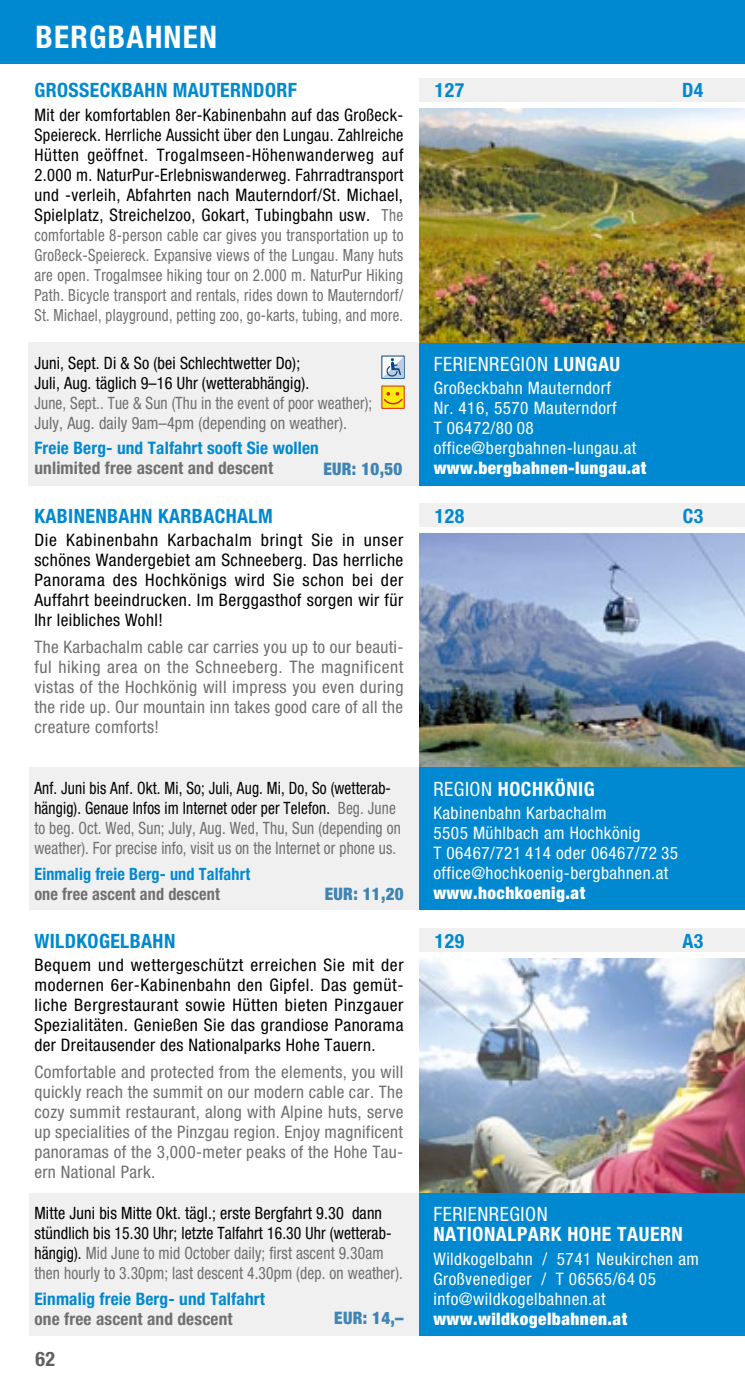
<style>
.page{position:relative;width:745px;height:1382px;background:#fff}
.page>*{position:absolute;margin:0;border:0;box-sizing:border-box;transform-origin:0 0}
.t1{font:700 condensed 31.25px "Helvetica Neue LT Std";letter-spacing:.04em;color:#fff}
.t2{font:700 condensed 20px "Helvetica Neue LT Std";color:#606060}
.t3{font:700 condensed 19.75px "Helvetica Neue LT Std";letter-spacing:.02em;color:#0089d0}
.t4{font:700 condensed 19.75px "Helvetica Neue LT Std";letter-spacing:.025em;color:#fff}
.t5{font:condensed 19.75px "Helvetica Neue LT Std";color:#fff}
.t6{font:condensed 17.25px/20px "Helvetica Neue LT Std";letter-spacing:.025em;color:#6f6f6f;text-align:justify}
.t7{font:condensed 17.25px/20px "Helvetica Neue LT Std";letter-spacing:.025em;color:#000;text-align:justify}
.t8{font:condensed 17.25px/20px "Helvetica Neue LT Std";letter-spacing:.025em;color:#000;text-align:justify;scale:.96 1}
.t9{font:condensed 17.25px/20px "Helvetica Neue LT Std";letter-spacing:.025em;color:#fff}
.t10{font:700 condensed 17.25px "Helvetica Neue LT Std";letter-spacing:.01em;color:#0089d0}
.t11{font:900 condensed 17.25px "Helvetica Neue LT Std";letter-spacing:.025em;color:#fff}
.t12{font:700 condensed 17.25px "Helvetica Neue LT Std";letter-spacing:.01em;color:#6f6f6f}
.t13{font:900 condensed 17.25px "Helvetica Neue LT Std";letter-spacing:.02em;color:#3e84b5}
.t14{font:condensed 17px/20px "Helvetica Neue LT Std";letter-spacing:.01em;color:#6f6f6f;scale:.9 1}
.t15{font:condensed 17px/20px "Helvetica Neue LT Std";letter-spacing:.01em;color:#000;scale:.95 1}
.t16{font:700 condensed 17px "Helvetica Neue LT Std";letter-spacing:.01em;color:#0089d0;scale:.95 1}
.t17{font:700 condensed 17px "Helvetica Neue LT Std";letter-spacing:.01em;color:#6f6f6f;scale:.95 1}
.t18{font:condensed 16.75px/20px "Helvetica Neue LT Std";letter-spacing:.02em;color:#6f6f6f;text-align:justify;scale:.9 1}
.s1{font-size:16.75px;color:#6f6f6f}
.s2{color:#000}
.s3{color:#6f6f6f}
</style>
<div class="page">
<div style="left:29px;top:1193px;width:396px;height:142px;background:#f0f0f0"></div>
<div style="left:29px;top:767px;width:396px;height:143px;background:#f0f0f0"></div>
<div style="left:29px;top:342px;width:399px;height:143px;background:#f0f0f0"></div>
<div style="left:0;top:0;width:744px;height:64px;background:#0089d0"></div>
<div style="left:419px;top:78px;width:325px;height:23px;background:#f0f0f0"></div>
<div style="left:419px;top:503px;width:325px;height:24px;background:#f0f0f0"></div>
<div style="left:419px;top:928px;width:325px;height:24px;background:#f0f0f0"></div>
<img style="left:419px;top:959px;width:325px;height:234px">
<div style="left:419px;top:1193px;width:325px;height:142px;background:#0089d0"></div>
<img style="left:419px;top:534px;width:325px;height:233px">
<div style="left:419px;top:767px;width:325px;height:143px;background:#0089d0"></div>
<img style="left:419px;top:108px;width:325px;height:235px">
<div style="left:419px;top:343px;width:325px;height:142px;background:#0089d0"></div>
<svg style="left:381px;top:356px;width:23px;height:23px"></svg>
<svg style="left:382px;top:357px;width:21px;height:21px"></svg>
<div style="left:381px;top:386px;width:23px;height:23px;background:#f9eb0f;border:1px solid #d82717"></div>
<svg style="left:382px;top:392px;width:22px;height:13px"></svg>
<h1 class="t1" style="left:35px;top:18px;width:183px">BERGBAHNEN</h1>
<p class="t3" style="left:34px;top:79px;width:100px">GroSSeckbahn</p>
<p class="t3" style="left:173px;top:79px;width:50px">Mauternd</p>
<p class="t3" style="left:265px;top:79px;width:33px">orf</p>
<p class="t3" style="left:434px;top:79px;width:31px">127</p>
<p class="t3" style="left:681px;top:79px;width:23px">D4</p>
<p class="t8" style="left:34px;top:104px;width:386px">Mit der komfortablen 8er-Kabinenbahn auf das Großeck-Speiereck. Herrliche Aussicht über den Lungau. Zahlreiche Hütten geöffnet. Trogalmseen-Höhenwanderweg auf 2.000 m. NaturPur-Erlebniswanderweg. Fahrradtransport und -verleih, Abfahrten nach Mauterndorf/St. Michael, Spielplatz, Streichelzoo, Gokart, Tubingbahn usw. <span class="s1">The</span></p>
<p class="t18" style="left:34px;top:224px;width:411px">comfortable 8-person cable car gives you transportation up to Großeck-Speiereck. Expansive views of the Lungau. Many huts are open. Trogalmsee hiking tour on 2.000 m. NaturPur Hiking Path. Bicycle transport and rentals, rides down to Mauterndorf/ St. Michael, playground, petting zoo, go-karts, tubing, and more.</p>
<p class="t15" style="left:34px;top:352px;width:291px">Juni, Sept. Di &amp; So (bei Schlechtwetter Do);<br>Juli, Aug. täglich 9–16 Uhr (wetterabhängig).</p>
<p class="t14" style="left:34px;top:392px;width:376px">June, Sept.. Tue &amp; Sun (Thu in the event of poor weather);<br>July, Aug. daily 9am–4pm (depending on weather).</p>
<p class="t10" style="left:34px;top:438px;width:286px">Freie Berg- und Talfahrt sooft Sie wollen</p>
<p class="t12" style="left:34px;top:458px;width:240px">unlimited free ascent and descent</p>
<p class="t13" style="left:323px;top:458px;width:80px">EUR: 10,50</p>
<p class="t5" style="left:433px;top:352px;width:20px">Ferienregion</p>
<p class="t4" style="left:553px;top:352px;width:68px">Lungau</p>
<p class="t9" style="left:433px;top:378px;width:204px">Großeckbahn Mauterndorf<br>Nr. 416, 5570 Mauterndorf<br>T 06472/80 08 office@bergbahnen-lungau.at</p>
<p class="t11" style="left:433px;top:458px;width:214px">www.bergbahnen-lungau.at</p>
<p class="t3" style="left:34px;top:504px;width:52px">Kabinenbahn</p>
<p class="t3" style="left:158px;top:504px;width:13px">Karba</p>
<p class="t3" style="left:214px;top:504px;width:59px">chalm</p>
<p class="t3" style="left:434px;top:504px;width:31px">128</p>
<p class="t3" style="left:682px;top:504px;width:22px">C 3</p>
<p class="t7" style="left:34px;top:529px;width:370px">Die Kabinenbahn Karbachalm bringt Sie in unser schönes Wandergebiet am Schneeberg. Das herrliche Panorama des Hochkönigs wird Sie schon bei der Auffahrt beeindrucken. Im Berggasthof sorgen wir für Ihr leibliches Wohl!</p>
<p class="t6" style="left:34px;top:637px;width:370px">The Karbachalm cable car carries you up to our beauti&shy;ful hiking area on the Schneeberg. The magnificent vistas of the Hochkönig will impress you even during the ride up. Our mountain inn takes good care of all the creature comforts!</p>
<p class="t14" style="left:34px;top:778px;width:408px"><span class="s2">Anf. Juni bis Anf. Okt. Mi, So; Juli, Aug. Mi, Do, So (wetterab&shy;hängig). Genaue Infos im Internet oder per Telefon.</span> Beg. June to beg. Oct. Wed, Sun; July, Aug. Wed, Thu, Sun (depending on weather). For precise info, visit us on the Internet or phone us.</p>
<p class="t16" style="left:34px;top:863px;width:228px">Einmalig freie Berg- und Talfahrt</p>
<p class="t17" style="left:34px;top:883px;width:197px">one free ascent and descent</p>
<p class="t13" style="left:324px;top:883px;width:80px">EUR: 11,20</p>
<p class="t5" style="left:433px;top:777px;width:21px">Region</p>
<p class="t4" style="left:497px;top:777px;width:97px">Hochkönig</p>
<p class="t9" style="left:433px;top:803px;width:246px">Kabinenbahn Karbachalm<br>5505 Mühlbach am Hochkönig<br>T 06467/721 414 oder 06467/72 35 office@hochkoenig-bergbahnen.at</p>
<p class="t11" style="left:433px;top:883px;width:153px">www.hochkoenig.at</p>
<p class="t3" style="left:34px;top:929px;width:76px">Wildkogelbahn</p>
<p class="t3" style="left:434px;top:929px;width:31px">129</p>
<p class="t3" style="left:682px;top:929px;width:22px">A3</p>
<p class="t7" style="left:34px;top:955px;width:370px">Bequem und wettergeschützt erreichen Sie mit der modernen 6er-Kabinenbahn den Gipfel. Das gemüt&shy;liche Bergrestaurant sowie Hütten bieten Pinzgauer Spezialitäten. Genießen Sie das grandiose Panorama der Dreitausender des Nationalparks Hohe Tauern.</p>
<p class="t6" style="left:34px;top:1062px;width:370px">Comfortable and protected from the elements, you will quickly reach the summit on our modern cable car. The cozy summit restaurant, along with Alpine huts, serve up specialities of the Pinzgau region. Enjoy magnificent panoramas of the 3,000-meter peaks of the Hohe Tau&shy;ern National Park.</p>
<p class="t15" style="left:34px;top:1203px;width:389px">Mitte Juni bis Mitte Okt. tägl.; erste Bergfahrt 9.30 dann stündlich bis 15.30 Uhr; letzte Talfahrt 16.30 Uhr (wetterab&shy;hängig). <span class="s3">Mid June to mid October daily; first ascent 9.30am then hourly to 3.30pm; last descent 4.30pm (dep. on weather).</span></p>
<p class="t10" style="left:34px;top:1288px;width:232px">Einmalig freie Berg- und Talfahrt</p>
<p class="t12" style="left:34px;top:1308px;width:199px">one free ascent and descent</p>
<p class="t13" style="left:334px;top:1307px;width:71px">EUR: 14,–</p>
<p class="t2" style="left:35px;top:1347px;width:21px">62</p>
<p class="t5" style="left:433px;top:1203px;width:20px">Ferienregion</p>
<p class="t4" style="left:433px;top:1222px;width:228px">Nationalpark Hohe Tauern</p>
<p class="t9" style="left:433px;top:1248px;width:267px">Wildkogelbahn / 5741 Neukirchen am<br>Großvenediger / T 06565/64 05 info@wildkogelbahnen.at</p>
<p class="t11" style="left:433px;top:1308px;width:195px">www.wildkogelbahnen.at</p>
</div>
